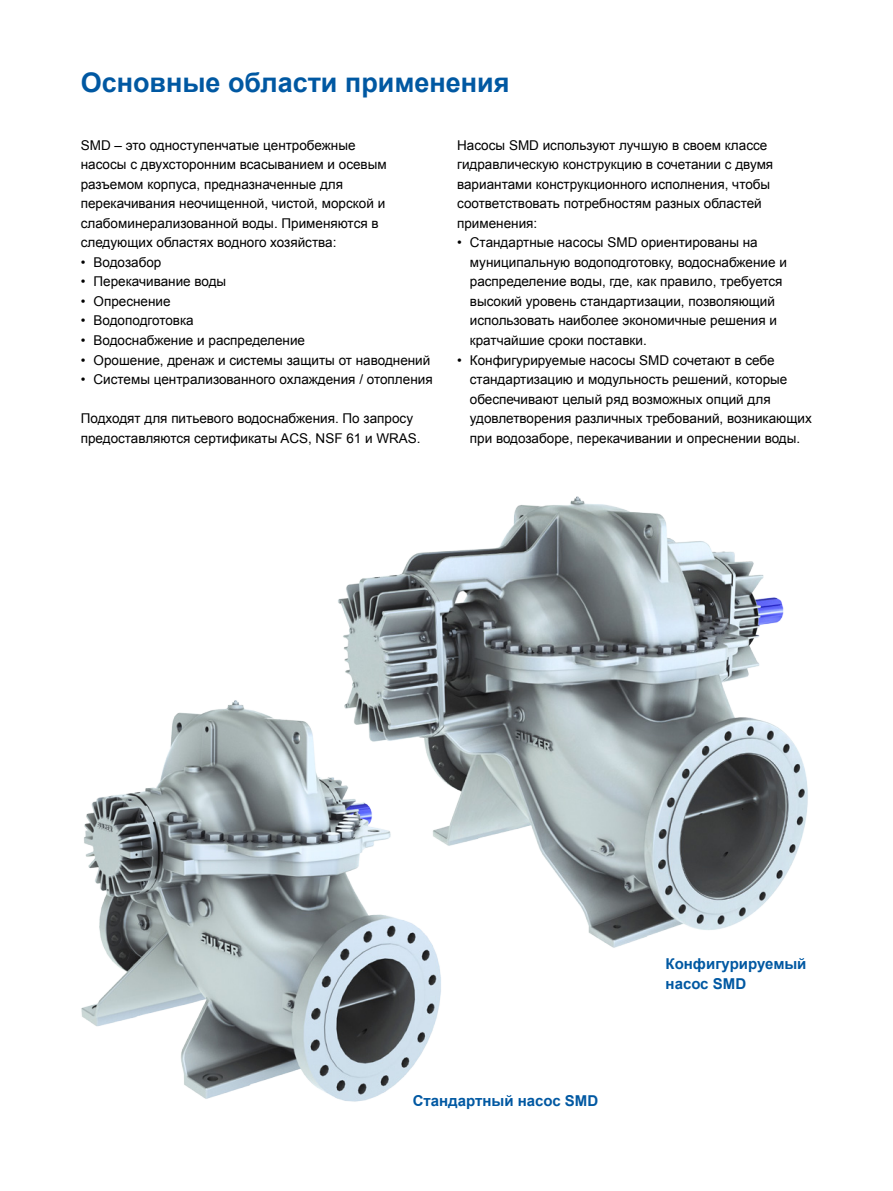
<style>
.page{position:relative;width:893px;height:1191px;background:#fff}
.page>*{position:absolute;margin:0;border:0;box-sizing:border-box;transform-origin:0 0}
.t1{font:700 27px "Arial";color:#0058a2}
.Subtitle_blue{font:700 15px/19.5px "Arial";color:#0058a2}
.Body_text{font:13.5px/19.5px "Arial";color:#000}
.Body_text__bullets{font:13.5px/19.5px "Arial";color:#000}
</style>
<div class="page">
<img style="left:81px;top:700px;width:360px;height:402px">
<img style="left:241px;top:496px;width:567px;height:459px">
<p class="t1" style="left:81px;top:64px;width:430px">Основные области применения</p>
<p class="Body_text" style="left:81px;top:136px;width:307px">SMD – это одноступенчатые центробежные насосы с двухсторонним всасыванием и осевым разъемом корпуса, предназначенные для перекачивания неочищенной, чистой, морской и слабоминерализованной воды. Применяются в следующих областях водного хозяйства:</p>
<p class="Body_text" style="left:81px;top:253px;width:82px">• Водозабор</p>
<p class="Body_text" style="left:81px;top:272px;width:147px">• Перекачивание воды</p>
<p class="Body_text" style="left:81px;top:292px;width:91px">• Опреснение</p>
<p class="Body_text" style="left:81px;top:311px;width:115px">• Водоподготовка</p>
<p class="Body_text" style="left:81px;top:331px;width:226px">• Водоснабжение и распределение</p>
<p class="Body_text" style="left:81px;top:350px;width:351px">• Орошение, дренаж и системы защиты от наводнений</p>
<p class="Body_text" style="left:81px;top:370px;width:353px">• Системы централизованного охлаждения / отопления</p>
<p class="Body_text__bullets" style="left:81px;top:409px;width:341px">Подходят для питьевого водоснабжения. По запросу предоставляются сертификаты ACS, NSF 61 и WRAS.</p>
<p class="Body_text__bullets" style="left:457px;top:136px;width:318px">Насосы SMD используют лучшую в своем классе гидравлическую конструкцию в сочетании с двумя вариантами конструкционного исполнения, чтобы соответствовать потребностям разных областей применения:</p>
<p class="Body_text" style="left:470px;top:233px;width:319px;text-indent:-13px">• Стандартные насосы SMD ориентированы на муниципальную водоподготовку, водоснабжение и распределение воды, где, как правило, требуется высокий уровень стандартизации, позволяющий использовать наиболее экономичные решения и кратчайшие сроки поставки.</p>
<p class="Body_text" style="left:470px;top:350px;width:343px;text-indent:-13px">• Конфигурируемые насосы SMD сочетают в себе стандартизацию и модульность решений, которые обеспечивают целый ряд возможных опций для удовлетворения различных требований, возникающих при водозаборе, перекачивании и опреснении воды.</p>
<p class="Subtitle_blue" style="left:666px;top:954px;width:142px">Конфигурируемый насос SMD</p>
<p class="Subtitle_blue" style="left:413px;top:1091px;width:187px">Стандартный насос SMD</p>
</div>
